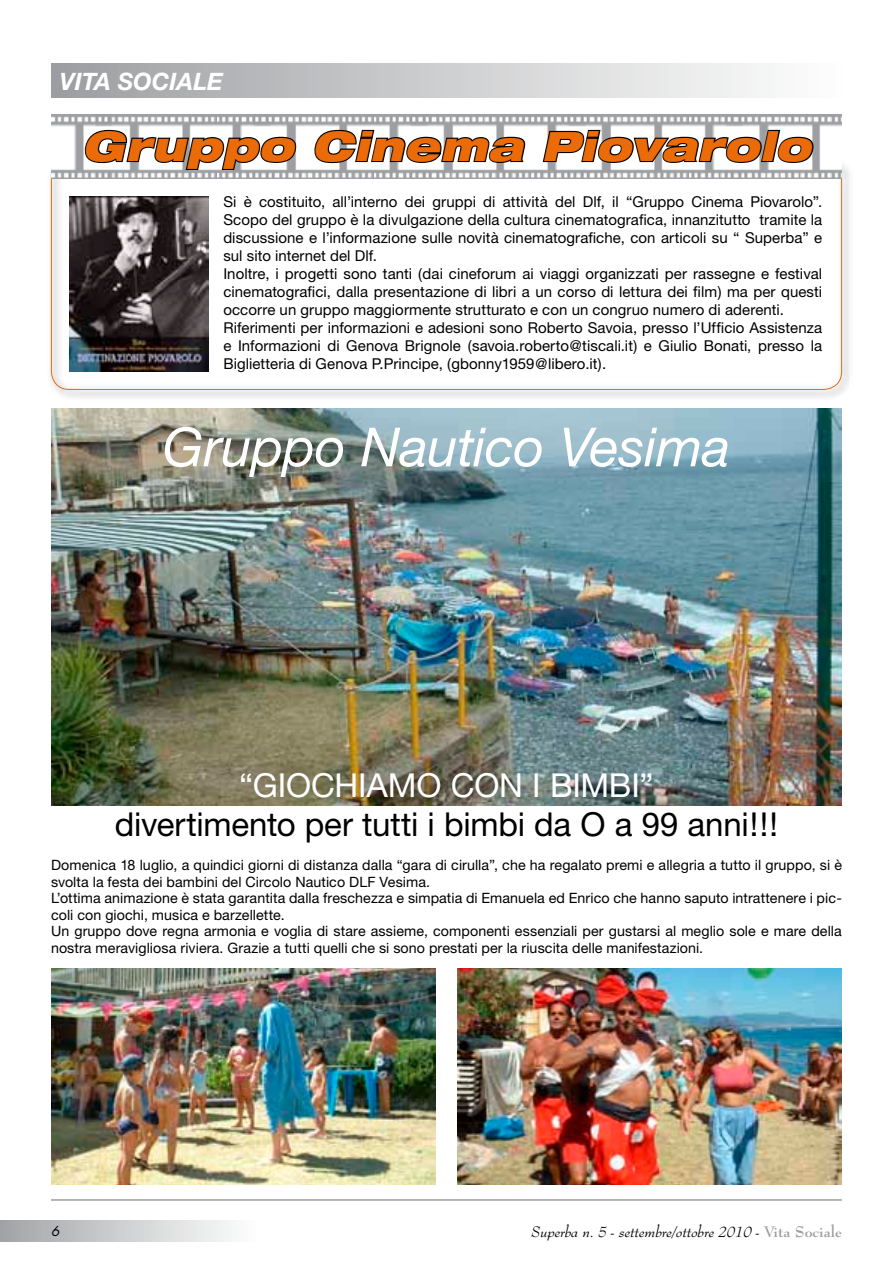
<style>
.page{position:relative;width:893px;height:1263px;background:#fff}
.page>*{position:absolute;margin:0;border:0;box-sizing:border-box;transform-origin:0 0}
.t1{font:italic 54px "Helvetica Neue";letter-spacing:-.005em;color:#fff}
.t2{font:italic 900 expanded 40.5px "Helvetica Neue";letter-spacing:.02em;color:#ea6b08}
.t3{font:33px "Helvetica Neue";letter-spacing:-.005em;color:#000}
.t4{font:33px "Helvetica Neue";letter-spacing:-.005em;color:#fff}
.t5{font:italic 700 24px "Helvetica Neue";color:#fff}
.t6{font:15px/18px "Helvetica Neue";letter-spacing:.005em;color:#000}
.t7{font:italic 15px "Bernhard Modern BT";color:#000}
.t8{font:14.25px/16.5px "Helvetica Neue";letter-spacing:.005em;color:#000}
.t9{font:italic 13.5px "Futura";color:#000}
.s1{font-weight:700;font-style:normal;color:#9c9d9f}
</style>
<div class="page">
<div style="left:0;top:1220px;width:255px;height:22px;background:linear-gradient(to right,#a2a3a6,#fff)"></div>
<hr style="left:51px;top:1199px;width:791px;height:2px;background:#9c9d9f">
<div style="left:51px;top:64px;width:791px;height:34px;background:linear-gradient(to right,#9d9ea1,#fff)"></div>
<svg style="left:50px;top:164px;width:799px;height:234px"></svg>
<img style="left:689px;top:115px;width:153px;height:63px">
<img style="left:531px;top:115px;width:158px;height:63px">
<img style="left:373px;top:115px;width:158px;height:63px">
<img style="left:216px;top:115px;width:157px;height:63px">
<img style="left:51px;top:115px;width:165px;height:63px">
<svg style="left:81px;top:129px;width:218px;height:43px"></svg>
<svg style="left:310px;top:129px;width:218px;height:35px"></svg>
<svg style="left:541px;top:129px;width:275px;height:35px"></svg>
<img style="left:69px;top:197px;width:140px;height:174px">
<img style="left:51px;top:408px;width:791px;height:398px">
<img style="left:51px;top:968px;width:385px;height:216px">
<img style="left:457px;top:968px;width:385px;height:216px">
<h3 class="t5" style="left:60px;top:67px;width:165px">VITA SOCIALE</h3>
<h2 class="t2" style="left:82px;top:120px;width:730px">Gruppo Cinema Piovarolo</h2>
<p class="t6" style="left:223px;top:192px;width:600px">Si è costituito, all’interno dei gruppi di attività del Dlf, il “Gruppo Cinema Piovarolo”.<br>Scopo del gruppo è la divulgazione della cultura cinematografica, innanzitutto tramite la discussione e l’informazione sulle novità cinematografiche, con articoli su “ Superba” e sul sito internet del Dlf.<br>Inoltre, i progetti sono tanti (dai cineforum ai viaggi organizzati per rassegne e festival cinematografici, dalla presentazione di libri a un corso di lettura dei film) ma per questi occorre un gruppo maggiormente strutturato e con un congruo numero di aderenti.<br>Riferimenti per informazioni e adesioni sono Roberto Savoia, presso l’Ufficio Assistenza e Informazioni di Genova Brignole (savoia.roberto@tiscali.it) e Giulio Bonati, presso la Biglietteria di Genova P.Principe, (gbonny1959@libero.it).</p>
<h1 class="t1" style="left:163px;top:415px;width:569px">Gruppo Nautico Vesima</h1>
<h3 class="t4" style="left:239px;top:765px;width:416px">“GIOCHIAMO CON I BIMBI”</h3>
<h3 class="t3" style="left:115px;top:805px;width:665px">divertimento per tutti i bimbi da O a 99 anni!!!</h3>
<p class="t8" style="left:51px;top:857px;width:792px">Domenica 18 luglio, a quindici giorni di distanza dalla “gara di cirulla”, che ha regalato premi e allegria a tutto il gruppo, si è svolta la festa dei bambini del Circolo Nautico DLF Vesima.<br>L’ottima animazione è stata garantita dalla freschezza e simpatia di Emanuela ed Enrico che hanno saputo intrattenere i pic&shy;coli con giochi, musica e barzellette.<br>Un gruppo dove regna armonia e voglia di stare assieme, componenti essenziali per gustarsi al meglio sole e mare della nostra meravigliosa riviera. Grazie a tutti quelli che si sono prestati per la riuscita delle manifestazioni.</p>
<p class="t9" style="left:51px;top:1222px;width:10px">6</p>
<p class="t7" style="left:531px;top:1222px;width:312px">Superba n. 5 - settembre/ottobre 2010 - <span class="s1">Vita Sociale</span></p>
</div>
